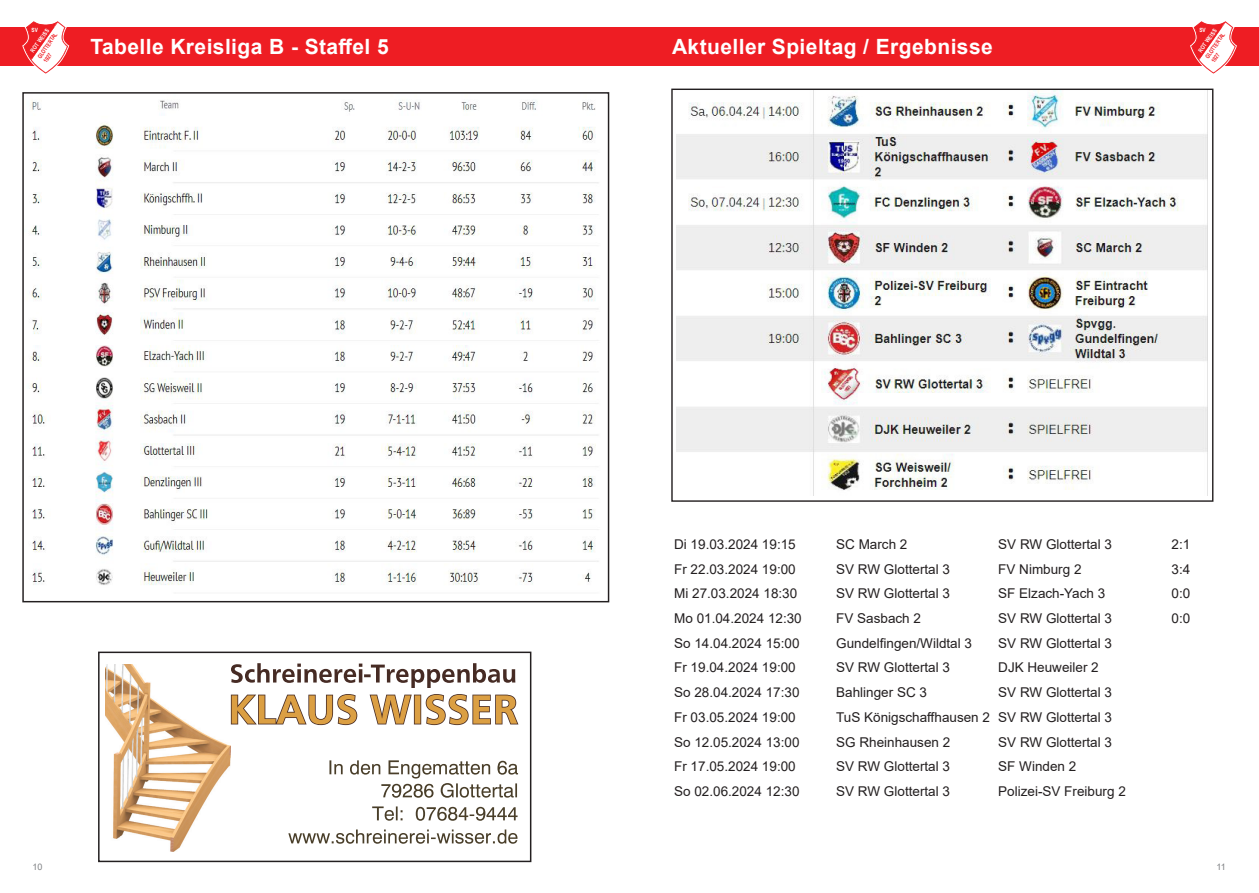
<style>
.page{position:relative;width:1259px;height:893px;background:#fff}
.page>*{position:absolute;margin:0;border:0;box-sizing:border-box;transform-origin:0 0}
.t1{font:700 21px "Arial";letter-spacing:.02em;color:#fff}
.t2{font:13.5px "Arial";color:#231f20}
.t3{font:9px "Arial";color:#808285}
.t4{font:700 5.85px/7.4px "Arial Narrow";color:#ee1d23;scale:.93 1}
.t5{font:700 5.85px "Arial Narrow";color:#fff}
</style>
<div class="page">
<div style="left:0;top:28px;width:629px;height:38px;background:#ee1d23"></div>
<div style="left:629px;top:28px;width:630px;height:38px;background:#ee1d23"></div>
<svg style="left:1188px;top:21px;width:50px;height:53px"></svg>
<svg style="left:21px;top:21px;width:49px;height:53px"></svg>
<img style="left:30px;top:100px;width:569px;height:485px">
<img style="left:105px;top:665px;width:126px;height:186px">
<svg style="left:329px;top:760px;width:189px;height:38px"></svg>
<svg style="left:372px;top:806px;width:145px;height:15px"></svg>
<svg style="left:288px;top:829px;width:229px;height:15px"></svg>
<svg style="left:231px;top:694px;width:287px;height:31px"></svg>
<svg style="left:231px;top:663px;width:284px;height:25px"></svg>
<div style="left:98px;top:652px;width:433px;height:210px;border:2px solid #231f20"></div>
<img style="left:676px;top:91px;width:531px;height:405px">
<p class="t5" style="left:28px;top:50px;width:30px;rotate:-55deg">ROT WEISS</p>
<p class="t5" style="left:32px;top:26px;width:8px">SV</p>
<p class="t4" style="left:36px;top:56px;width:34px;rotate:-55deg">GLOTTERTAL<br>1927</p>
<h1 class="t1" style="left:90px;top:32px;width:300px">Tabelle Kreisliga B - Staffel 5</h1>
<h1 class="t1" style="left:672px;top:32px;width:322px">Aktueller Spieltag / Ergebnisse</h1>
<p class="t5" style="left:1196px;top:50px;width:30px;rotate:-55deg">ROT WEISS</p>
<p class="t5" style="left:1199px;top:26px;width:8px">SV</p>
<p class="t4" style="left:1203px;top:56px;width:34px;rotate:-55deg">GLOTTERTAL<br>1927</p>
<p class="t3" style="left:33px;top:860px;width:12px">10</p>
<p class="t2" style="left:674px;top:535px;width:123px">Di 19.03.2024 19:15</p>
<p class="t2" style="left:836px;top:535px;width:73px">SC March 2</p>
<p class="t2" style="left:998px;top:535px;width:115px">SV RW Glottertal 3</p>
<p class="t2" style="left:1171px;top:535px;width:20px">2:1</p>
<p class="t2" style="left:674px;top:559px;width:123px">Fr 22.03.2024 19:00</p>
<p class="t2" style="left:836px;top:559px;width:115px">SV RW Glottertal 3</p>
<p class="t2" style="left:998px;top:559px;width:85px">FV Nimburg 2</p>
<p class="t2" style="left:1171px;top:559px;width:20px">3:4</p>
<p class="t2" style="left:674px;top:584px;width:125px">Mi 27.03.2024 18:30</p>
<p class="t2" style="left:836px;top:584px;width:115px">SV RW Glottertal 3</p>
<p class="t2" style="left:998px;top:584px;width:109px">SF Elzach-Yach 3</p>
<p class="t2" style="left:1171px;top:584px;width:20px">0:0</p>
<p class="t2" style="left:674px;top:609px;width:129px">Mo 01.04.2024 12:30</p>
<p class="t2" style="left:836px;top:609px;width:86px">FV Sasbach 2</p>
<p class="t2" style="left:998px;top:609px;width:115px">SV RW Glottertal 3</p>
<p class="t2" style="left:1171px;top:609px;width:20px">0:0</p>
<p class="t2" style="left:674px;top:634px;width:127px">So 14.04.2024 15:00</p>
<p class="t2" style="left:836px;top:634px;width:137px">Gundelfingen/Wildtal 3</p>
<p class="t2" style="left:998px;top:634px;width:115px">SV RW Glottertal 3</p>
<p class="t2" style="left:674px;top:658px;width:123px">Fr 19.04.2024 19:00</p>
<p class="t2" style="left:836px;top:658px;width:115px">SV RW Glottertal 3</p>
<p class="t2" style="left:998px;top:658px;width:102px">DJK Heuweiler 2</p>
<p class="t2" style="left:674px;top:683px;width:127px">So 28.04.2024 17:30</p>
<p class="t2" style="left:836px;top:683px;width:92px">Bahlinger SC 3</p>
<p class="t2" style="left:998px;top:683px;width:115px">SV RW Glottertal 3</p>
<p class="t2" style="left:674px;top:708px;width:123px">Fr 03.05.2024 19:00</p>
<p class="t2" style="left:836px;top:708px;width:277px">TuS Königschaffhausen 2 SV RW Glottertal 3</p>
<p class="t2" style="left:674px;top:732px;width:127px">So 12.05.2024 13:00</p>
<p class="t2" style="left:836px;top:732px;width:116px">SG Rheinhausen 2</p>
<p class="t2" style="left:998px;top:732px;width:115px">SV RW Glottertal 3</p>
<p class="t2" style="left:674px;top:757px;width:123px">Fr 17.05.2024 19:00</p>
<p class="t2" style="left:836px;top:757px;width:115px">SV RW Glottertal 3</p>
<p class="t2" style="left:998px;top:757px;width:80px">SF Winden 2</p>
<p class="t2" style="left:674px;top:782px;width:127px">So 02.06.2024 12:30</p>
<p class="t2" style="left:836px;top:782px;width:115px">SV RW Glottertal 3</p>
<p class="t2" style="left:998px;top:782px;width:129px">Polizei-SV Freiburg 2</p>
<p class="t3" style="left:1216px;top:860px;width:11px">11</p>
</div>
